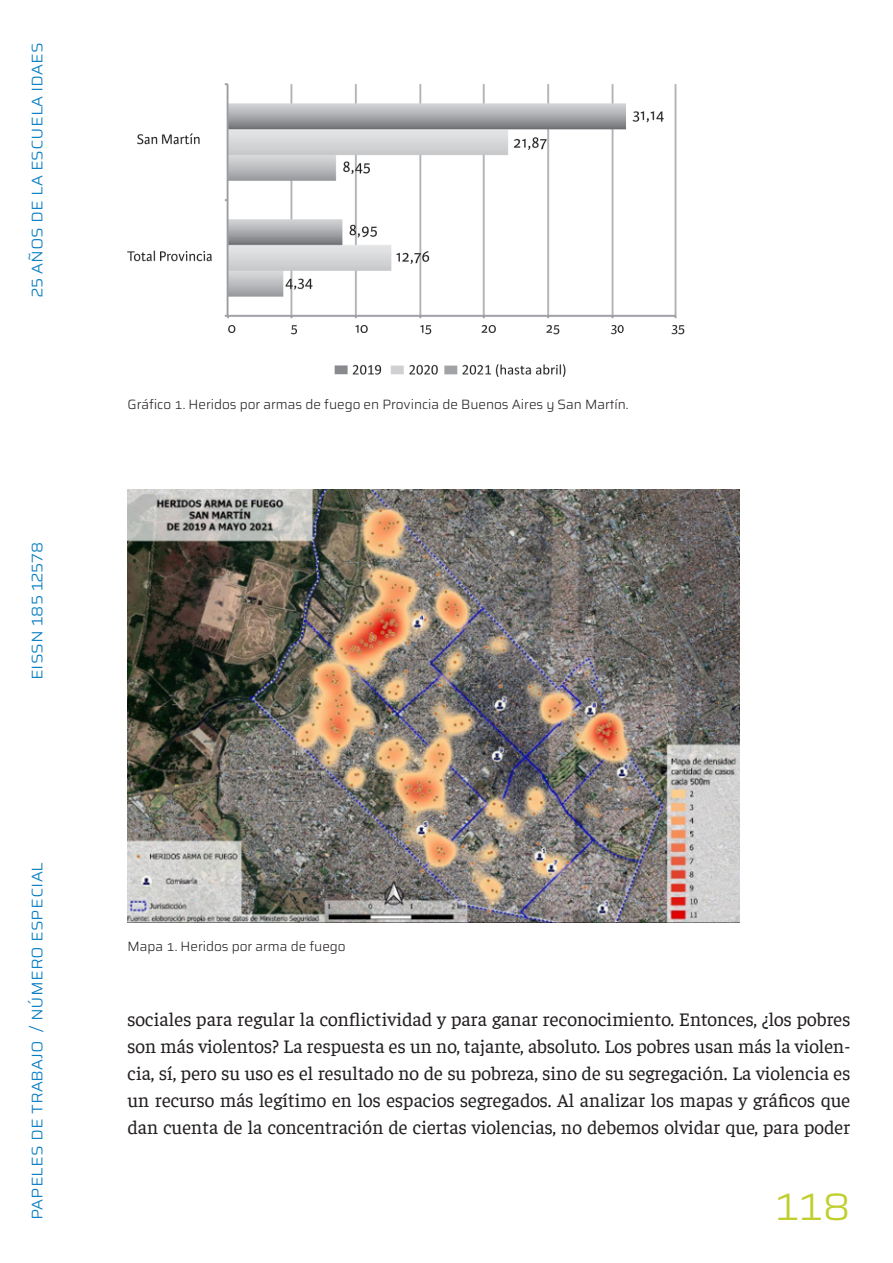
<style>
.page{position:relative;width:893px;height:1263px;background:#fff}
.page>*{position:absolute;margin:0;border:0;box-sizing:border-box;transform-origin:0 0}
.t1{font:45px "Saira UNSAM Light SC";color:#c0ce2e}
.Paragraph{font:19.5px/27px "Faustina";color:#231f20;text-align:justify}
.t2{font:18px "Saira UNSAM Light SC";color:#007ac0}
.img80{font:300 13.5px "Saira UNSAM";color:#231f20}
</style>
<div class="page">
<img style="left:128px;top:84px;width:557px;height:293px">
<img style="left:128px;top:489px;width:611px;height:434px">
<p class="t2" style="left:26px;top:297px;width:253px;rotate:-90deg">25 años de la Escuela IDAES</p>
<p class="t2" style="left:26px;top:680px;width:140px;rotate:-90deg">eissn 185 12578</p>
<p class="t2" style="left:26px;top:1220px;width:360px;rotate:-90deg">papeles de trabajo / Número especial</p>
<p class="img80" style="left:128px;top:393px;width:503px">Gráfico 1. Heridos por armas de fuego en Provincia de Buenos Aires y San Martín.</p>
<p class="img80" style="left:128px;top:935px;width:220px">Mapa 1. Heridos por arma de fuego</p>
<p class="Paragraph" style="left:128px;top:1004px;width:724px">sociales para regular la conflictividad y para ganar reconocimiento. Entonces, ¿los pobres son más violentos? La respuesta es un no, tajante, absoluto. Los pobres usan más la violen&shy;cia, sí, pero su uso es el resultado no de su pobreza, sino de su segregación. La violencia es un recurso más legítimo en los espacios segregados. Al analizar los mapas y gráficos que dan cuenta de la concentración de ciertas violencias, no debemos olvidar que, para poder</p>
<h1 class="t1" style="left:775px;top:1179px;width:76px">118</h1>
</div>
